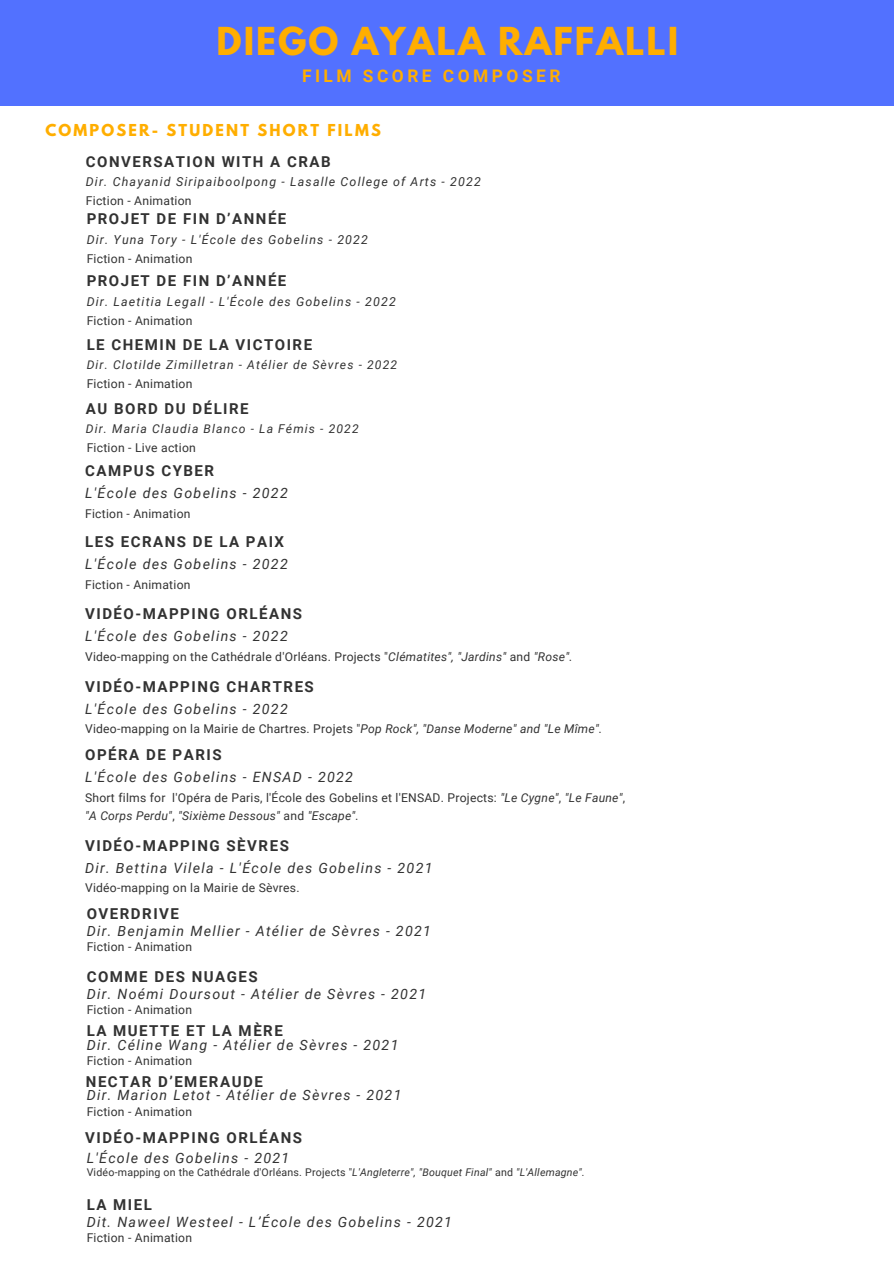
<style>
.page{position:relative;width:894px;height:1264px;background:#fff}
.page>*{position:absolute;margin:0;border:0;box-sizing:border-box;transform-origin:0 0}
.t1{font:700 34.05px "League Spartan";letter-spacing:.06em;color:#ffae00}
.t2{font:700 17.4px "Roboto";letter-spacing:.2em;color:#ffae00}
.t3{font:700 15px "Roboto";letter-spacing:.1em;color:#323232}
.t4{font:700 14.55px "League Spartan";letter-spacing:.15em;color:#ffae00}
.t5{font:italic 14.25px "Roboto";letter-spacing:.09em;color:#323232}
.t6{font:italic 12.45px "Roboto";letter-spacing:.09em;color:#323232}
.t7{font:12.15px/18.1px "Roboto";letter-spacing:.02em;color:#323232}
.t8{font:italic 12.15px "Roboto";letter-spacing:.09em;color:#323232}
.t9{font:10.65px "Roboto";letter-spacing:.02em;color:#323232}
.s1{font-style:italic}
</style>
<div class="page">
<div style="left:0;top:0;width:893px;height:106px;background:#5271ff"></div>
<h1 class="t1" style="left:216px;top:24px;width:463px">DIEGO AYALA RAFFALLI</h1>
<h4 class="t2" style="left:302px;top:66px;width:260px">FILM SCORE COMPOSER</h4>
<h5 class="t4" style="left:45px;top:122px;width:337px">COMPOSER- STUDENT SHORT FILMS</h5>
<h3 class="t3" style="left:86px;top:153px;width:246px">CONVERSATION WITH A CRAB</h3>
<h4 class="t6" style="left:86px;top:175px;width:396px">Dir. Chayanid Siripaiboolpong - Lasalle College of Arts - 2022</h4>
<h5 class="t7" style="left:86px;top:192px;width:107px">Fiction - Animation</h5>
<h5 class="t3" style="left:87px;top:210px;width:201px">PROJET DE FIN D’ANNÉE</h5>
<h3 class="t6" style="left:87px;top:232px;width:283px">Dir. Yuna Tory - L'École des Gobelins - 2022</h3>
<h4 class="t7" style="left:87px;top:249px;width:107px">Fiction - Animation</h4>
<h3 class="t3" style="left:87px;top:272px;width:201px">PROJET DE FIN D’ANNÉE</h3>
<h4 class="t6" style="left:87px;top:294px;width:310px">Dir. Laetitia Legall - L'École des Gobelins - 2022</h4>
<h5 class="t7" style="left:87px;top:311px;width:107px">Fiction - Animation</h5>
<h5 class="t3" style="left:87px;top:336px;width:227px">LE CHEMIN DE LA VICTOIRE</h5>
<h3 class="t8" style="left:87px;top:357px;width:312px">Dir. Clotilde Zimilletran - Atélier de Sèvres - 2022</h3>
<h4 class="t3" style="left:86px;top:400px;width:164px">AU BORD DU DÉLIRE</h4>
<h5 class="t8" style="left:86px;top:421px;width:274px">Dir. Maria Claudia Blanco - La Fémis - 2022</h5>
<h3 class="t7" style="left:87px;top:374px;width:107px">Fiction - Animation</h3>
<h4 class="t7" style="left:87px;top:438px;width:111px">Fiction - Live action</h4>
<h2 class="t3" style="left:85px;top:462px;width:130px">CAMPUS CYBER</h2>
<h3 class="t5" style="left:85px;top:484px;width:204px">L'École des Gobelins - 2022</h3>
<h3 class="t7" style="left:85px;top:504px;width:107px">Fiction - Animation</h3>
<h5 class="t3" style="left:85px;top:533px;width:200px">LES ECRANS DE LA PAIX</h5>
<h5 class="t5" style="left:85px;top:555px;width:204px">L'École des Gobelins - 2022</h5>
<h3 class="t7" style="left:85px;top:575px;width:107px">Fiction - Animation</h3>
<h5 class="t3" style="left:85px;top:605px;width:218px">VIDÉO-MAPPING ORLÉANS</h5>
<h5 class="t5" style="left:85px;top:628px;width:204px">L'École des Gobelins - 2022</h5>
<h3 class="t7" style="left:85px;top:647px;width:489px">Video-mapping on the Cathédrale d'Orléans. Projects "<span class="s1">Clématites", "Jardins"</span> and <span class="s1">"Rose".</span></h3>
<h5 class="t3" style="left:85px;top:677px;width:230px">VIDÉO-MAPPING CHARTRES</h5>
<h5 class="t5" style="left:85px;top:700px;width:204px">L'École des Gobelins - 2022</h5>
<h3 class="t7" style="left:85px;top:720px;width:518px">Video-mapping on la Mairie de Chartres. Projets "<span class="s1">Pop Rock", "Danse Moderne" and "Le Mîme".</span></h3>
<h5 class="t3" style="left:85px;top:745px;width:138px">OPÉRA DE PARIS</h5>
<h5 class="t5" style="left:85px;top:768px;width:269px">L'École des Gobelins - ENSAD - 2022</h5>
<h3 class="t7" style="left:85px;top:788px;width:541px">Short films for l'Opéra de Paris, l'École des Gobelins et l'ENSAD. Projects: <span class="s1">"Le Cygne"</span>, <span class="s1">"Le Faune"</span>, <span class="s1">"A Corps Perdu"</span>, <span class="s1">"Sixième Dessous"</span> and <span class="s1">"Escape".</span></h3>
<h5 class="t3" style="left:85px;top:836px;width:205px">VIDÉO-MAPPING SÈVRES</h5>
<h5 class="t5" style="left:85px;top:859px;width:349px">Dir. Bettina Vilela - L'École des Gobelins - 2021</h5>
<h3 class="t7" style="left:85px;top:879px;width:216px">Vidéo-mapping on la Mairie de Sèvres.</h3>
<h3 class="t3" style="left:87px;top:904px;width:94px">OVERDRIVE</h3>
<h4 class="t5" style="left:87px;top:922px;width:346px">Dir. Benjamin Mellier - Atélier de Sèvres - 2021</h4>
<h5 class="t3" style="left:87px;top:967px;width:173px">COMME DES NUAGES</h5>
<h3 class="t5" style="left:87px;top:985px;width:341px">Dir. Noémi Doursout - Atélier de Sèvres - 2021</h3>
<h4 class="t3" style="left:87px;top:1022px;width:198px">LA MUETTE ET LA MÈRE</h4>
<h5 class="t5" style="left:87px;top:1036px;width:313px">Dir. Céline Wang - Atélier de Sèvres - 2021</h5>
<h3 class="t3" style="left:86px;top:1072px;width:178px">NECTAR D’EMERAUDE</h3>
<h4 class="t5" style="left:87px;top:1087px;width:316px">Dir. Marion Letot - Atélier de Sèvres - 2021</h4>
<h3 class="t7" style="left:87px;top:937px;width:107px">Fiction - Animation</h3>
<h4 class="t7" style="left:87px;top:1000px;width:107px">Fiction - Animation</h4>
<h3 class="t7" style="left:87px;top:1051px;width:107px">Fiction - Animation</h3>
<p class="t7" style="left:87px;top:1102px;width:107px">Fiction - Animation</p>
<h5 class="t3" style="left:85px;top:1129px;width:218px">VIDÉO-MAPPING ORLÉANS</h5>
<h5 class="t5" style="left:87px;top:1149px;width:204px">L'École des Gobelins - 2021</h5>
<h3 class="t9" style="left:87px;top:1166px;width:499px">Vidéo-mapping on the Cathédrale d'Orléans. Projects "<span class="s1">L'Angleterre", "Bouquet Final"</span> and <span class="s1">"L'Allemagne".</span></h3>
<h4 class="t3" style="left:87px;top:1196px;width:67px">LA MIEL</h4>
<h5 class="t5" style="left:87px;top:1213px;width:367px">Dit. Naweel Westeel - L’École des Gobelins - 2021</h5>
<h4 class="t7" style="left:87px;top:1229px;width:107px">Fiction - Animation</h4>
</div>
